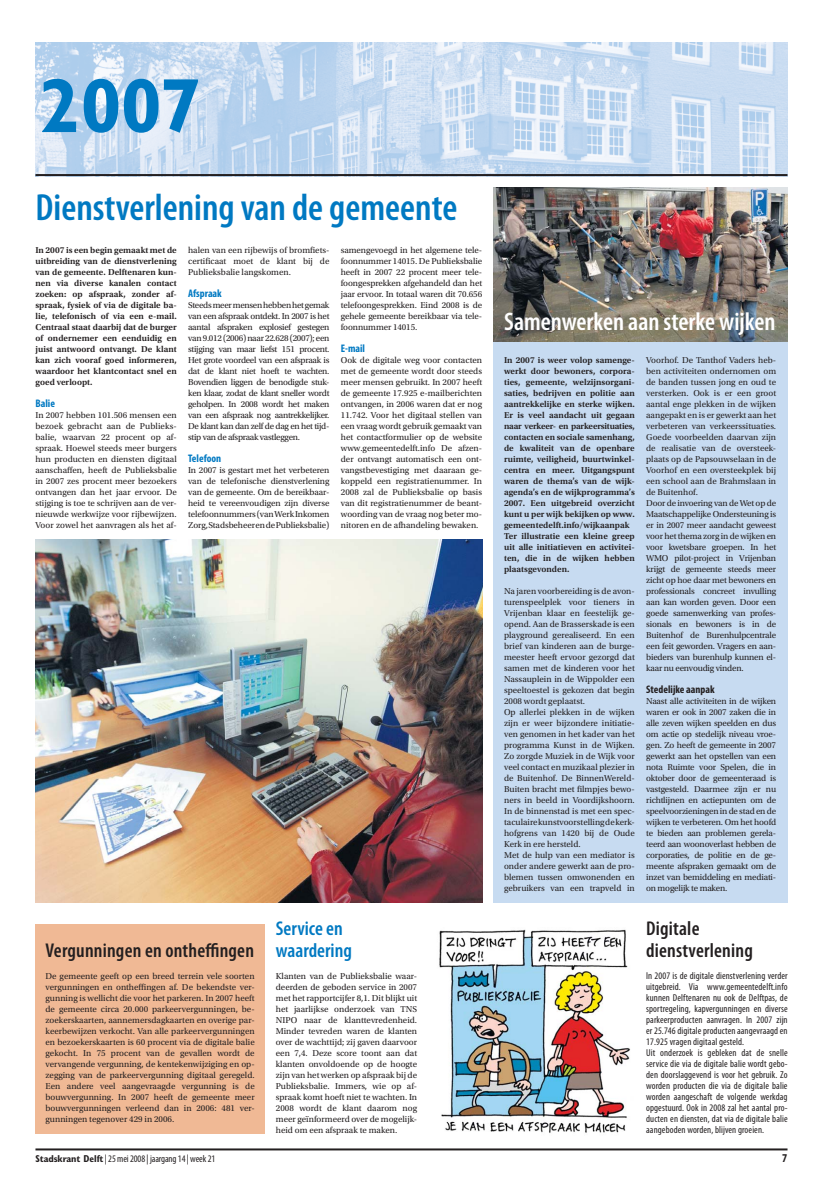
<style>
.page{position:relative;width:823px;height:1191px;background:#fff}
.page>*{position:absolute;margin:0;border:0;box-sizing:border-box;transform-origin:0 0}
.t1{font:700 condensed 77px "Gill Sans Std";color:#0079c2}
.t2{font:600 condensed 38px "Myriad Pro";color:#0079c2}
.t3{font:600 condensed 25.5px "Myriad Pro";color:#fff}
.t4{font:600 condensed 20px/22px "Myriad Pro";letter-spacing:.01em;color:#231f20}
.t5{font:600 condensed 20px/22px "Myriad Pro";color:#0079c2}
.t6{font:700 condensed 12px "Myriad Pro";color:#231f20}
.t7{font:700 condensed 11px "Myriad Pro";color:#0079c2}
.t8{font:700 condensed 11px "Myriad Pro";color:#231f20}
.t9{font:condensed 10px/11px "Myriad Pro";letter-spacing:.01em;color:#231f20}
.t10{font:condensed 10px "Myriad Pro";letter-spacing:-.01em;color:#231f20}
.t11{font:9px/11px "Utopia Std";color:#231f20;text-align:justify}
.t12{font:600 9px/11px "Utopia Std";color:#231f20}
.t13{font:9px/11px "Utopia Std";letter-spacing:-.02em;color:#231f20}
.s1{font-family:"Gill Sans Std";font-weight:700}
</style>
<div class="page">
<hr style="left:35px;top:1148px;width:752px;height:2px;background:#231f20">
<img style="left:35px;top:43px;width:752px;height:131px">
<hr style="left:35px;top:174px;width:752px;height:2px;background:#231f20">
<div style="left:493px;top:187px;width:294px;height:715px;background:#c7dbf1"></div>
<img style="left:35px;top:539px;width:447px;height:363px">
<img style="left:439px;top:929px;width:191px;height:204px">
<img style="left:493px;top:187px;width:294px;height:154px">
<div style="left:36px;top:925px;width:228px;height:209px;background:#f0b995"></div>
<h1 class="t1" style="left:41px;top:77px;width:162px">2007</h1>
<h2 class="t2" style="left:35px;top:193px;width:423px">Dienstverlening van de gemeente</h2>
<p class="t11" style="left:188px;top:245px;width:143px">halen van een rijbewijs of bromfiets&shy;certificaat moet de klant bij de Publieksbalie langskomen.</p>
<p class="t7" style="left:188px;top:289px;width:35px">Afspraak</p>
<p class="t11" style="left:188px;top:300px;width:143px">Steeds meer mensen hebben het gemak van een afspraak ontdekt. In 2007 is het aantal afspraken explosief gestegen van 9.012 (2006) naar 22.628 (2007); een stijging van maar liefst 151 procent.<br>Het grote voordeel van een afspraak is dat de klant niet hoeft te wachten.<br>Bovendien liggen de benodigde stuk&shy;ken klaar, zodat de klant sneller wordt geholpen. In 2008 wordt het maken van een afspraak nog aantrekkelijker.<br>De klant kan dan zelf de dag en het tijd&shy;stip van de afspraak vastleggen.</p>
<p class="t7" style="left:188px;top:454px;width:35px">Telefoon</p>
<p class="t11" style="left:188px;top:465px;width:143px">In 2007 is gestart met het verbeteren van de telefonische dienstverlening van de gemeente. Om de bereikbaar&shy;heid te vereenvoudigen zijn diverse telefoonnummers (van Werk Inkomen Zorg, Stadsbeheer en de Publieksbalie)</p>
<p class="t11" style="left:340px;top:245px;width:143px">samengevoegd in het algemene tele&shy;foonnummer 14015. De Publieksbalie heeft in 2007 22 procent meer tele&shy;foongesprekken afgehandeld dan het jaar ervoor. In totaal waren dit 70.656 telefoongesprekken. Eind 2008 is de gehele gemeente bereikbaar via tele&shy;foonnummer 14015.</p>
<p class="t7" style="left:340px;top:344px;width:26px">E-mail</p>
<p class="t11" style="left:340px;top:355px;width:143px">Ook de digitale weg voor contacten met de gemeente wordt door steeds meer mensen gebruikt. In 2007 heeft de gemeente 17.925 e-mailberichten ontvangen, in 2006 waren dat er nog 11.742. Voor het digitaal stellen van een vraag wordt gebruik gemaakt van het contactformulier op de website www.gemeentedelft.info De afzen&shy;der ontvangt automatisch een ont&shy;vangstbevestiging met daaraan ge&shy;koppeld een registratienummer. In 2008 zal de Publieksbalie op basis van dit registratienummer de beant&shy;woording van de vraag nog beter mo&shy;nitoren en de afhandeling bewaken.</p>
<p class="t12" style="left:35px;top:245px;width:143px;text-align:justify">In 2007 is een begin gemaakt met de uitbreiding van de dienstverlening van de gemeente. Delftenaren kun&shy;nen via diverse kanalen contact zoeken: op afspraak, zonder af&shy;spraak, fysiek of via de digitale ba&shy;lie, telefonisch of via een e-mail.<br>Centraal staat daarbij dat de burger of ondernemer een eenduidig en juist antwoord ontvangt. De klant kan zich vooraf goed informeren, waardoor het klantcontact snel en goed verloopt.</p>
<p class="t7" style="left:35px;top:399px;width:21px">Balie</p>
<p class="t11" style="left:35px;top:410px;width:143px">In 2007 hebben 101.506 mensen een bezoek gebracht aan de Publieks&shy;balie, waarvan 22 procent op af&shy;spraak. Hoewel steeds meer burgers hun producten en diensten digitaal aanschaffen, heeft de Publieksbalie in 2007 zes procent meer bezoekers ontvangen dan het jaar ervoor. De stijging is toe te schrijven aan de ver&shy;nieuwde werkwijze voor rijbewijzen.<br>Voor zowel het aanvragen als het af-</p>
<h3 class="t4" style="left:45px;top:941px;width:210px">Vergunningen en ontheffingen</h3>
<p class="t11" style="left:45px;top:971px;width:210px">De gemeente geeft op een breed terrein vele soorten vergunningen en ontheffingen af. De bekendste ver&shy;gunning is wellicht die voor het parkeren. In 2007 heeft de gemeente circa 20.000 parkeervergunningen, be&shy;zoekerskaarten, aannemersdagkaarten en overige par&shy;keerbewijzen verkocht. Van alle parkeervergunningen en bezoekerskaarten is 60 procent via de digitale balie gekocht. In 75 procent van de gevallen wordt de vervangende vergunning, de kentekenwijziging en op&shy;zegging van de parkeervergunning digitaal geregeld.<br>Een andere veel aangevraagde vergunning is de bouwvergunning. In 2007 heeft de gemeente meer bouwvergunningen verleend dan in 2006: 481 ver&shy;gunningen tegenover 429 in 2006.</p>
<h3 class="t5" style="left:276px;top:919px;width:77px">Service en waardering</h3>
<p class="t11" style="left:276px;top:971px;width:143px">Klanten van de Publieksbalie waar&shy;deerden de geboden service in 2007 met het rapportcijfer 8,1. Dit blijkt uit het jaarlijkse onderzoek van TNS NIPO naar de klanttevredenheid.<br>Minder tevreden waren de klanten over de wachttijd; zij gaven daarvoor een 7,4. Deze score toont aan dat klanten onvoldoende op de hoogte zijn van het werken op afspraak bij de Publieksbalie. Immers, wie op af&shy;spraak komt hoeft niet te wachten. In 2008 wordt de klant daarom nog meer geïnformeerd over de mogelijk&shy;heid om een afspraak te maken.</p>
<h3 class="t3" style="left:503px;top:312px;width:273px">Samenwerken aan sterke wijken</h3>
<p class="t12" style="left:504px;top:355px;width:132px">In 2007 is weer volop samenge&shy;werkt door bewoners, corpora&shy;ties, gemeente, welzijnsorgani&shy;saties, bedrijven en politie aan aantrekkelijke en sterke wijken.<br>Er is veel aandacht uit gegaan naar verkeer- en parkeer situaties, contacten en sociale samenhang, de kwaliteit van de openbare ruimte, veiligheid, buurt winkel&shy;centra en meer. Uitgangspunt waren de thema’s van de wijk&shy;agenda’s en de wijkprogramma’s<br>2007. Een uitgebreid overzicht kunt u per wijk bekijken op www. gemeentedelft.info/wijkaanpak<br>Ter illustratie een kleine greep uit alle initiatieven en activitei&shy;ten, die in de wijken hebben plaatsgevonden.</p>
<p class="t11" style="left:504px;top:586px;width:132px;text-align:left">Na jaren voorbereiding is de avon&shy;turenspeelplek voor tieners in<br>Vrijenban klaar en feestelijk ge&shy;opend. Aan de Brasserskade is een playground gerealiseerd. En een brief van kinderen aan de burge&shy;meester heeft ervoor gezorgd dat samen met de kinderen voor het<br>Nassauplein in de Wippolder een speeltoestel is gekozen dat begin<br>2008 wordt geplaatst.<br>Op allerlei plekken in de wijken zijn er weer bijzondere initiatie&shy;ven genomen in het kader van het programma Kunst in de Wijken.<br>Zo zorgde Muziek in de Wijk voor veel contact en muzikaal plezier in de Buitenhof. De Binnen Wereld-<br>Buiten bracht met filmpjes bewo&shy;ners in beeld in Voordijkshoorn.<br>In de binnenstad is met een spec&shy;taculaire kunstvoorstelling de kerk&shy;hofgrens van 1420 bij de Oude<br>Kerk in ere hersteld.<br>Met de hulp van een mediator is onder andere gewerkt aan de pro&shy;blemen tussen omwonenden en gebruikers van een trapveld in</p>
<p class="t13" style="left:645px;top:355px;width:131px">Voorhof. De Tanthof Vaders heb&shy;ben activiteiten ondernomen om de banden tussen jong en oud te versterken. Ook is er een groot aantal enge plekken in de wijken aangepakt en is er gewerkt aan het verbeteren van verkeerssituaties.<br>Goede voorbeelden daarvan zijn de realisatie van de oversteek&shy;plaats op de Pap souw se laan in de<br>Voorhof en een oversteekplek bij een school aan de Brahmslaan in de Buiten hof.<br>Door de invoering van de Wet op de<br>Maatschappelijke Onder steu ning is er in 2007 meer aandacht geweest voor het thema zorg in de wijken en voor kwetsbare groepen. In het<br>WMO pilot-project in Vrijenban krijgt de gemeente steeds meer zicht op hoe daar met bewoners en professionals concreet invulling aan kan worden geven. Door een goede samenwerking van profes&shy;sionals en bewoners is in de<br>Buitenhof de Burenhulpcentrale een feit geworden. Vragers en aan&shy;bieders van burenhulp kunnen el&shy;kaar nu eenvoudig vinden.</p>
<p class="t8" style="left:645px;top:685px;width:70px">Stedelijke aanpak</p>
<p class="t11" style="left:645px;top:696px;width:131px">Naast alle activiteiten in de wijken waren er ook in 2007 zaken die in alle zeven wijken speelden en dus om actie op stedelijk niveau vroe&shy;gen. Zo heeft de gemeente in 2007 gewerkt aan het opstellen van een nota Ruimte voor Spelen, die in oktober door de gemeenteraad is vastgesteld. Daarmee zijn er nu richt lijnen en actiepunten om de speel voorzieningen in de stad en de wijken te verbeteren. Om het hoofd te bieden aan problemen gerela&shy;teerd aan woonoverlast hebben de corporaties, de politie en de ge&shy;meente afspraken gemaakt om de inzet van bemiddeling en mediati&shy;on mogelijk te maken.</p>
<h3 class="t4" style="left:645px;top:919px;width:108px">Digitale dienstverlening</h3>
<p class="t9" style="left:645px;top:971px;width:143px">In 2007 is de digitale dienstverlening verder uitgebreid. Via www.gemeentedelft.info kunnen Delftenaren nu ook de Delftpas, de sportregeling, kapvergunningen en diverse parkeerproducten aanvragen. In 2007 zijn er 25.746 digitale producten aangevraagd en 17.925 vragen digitaal gesteld.<br>Uit onderzoek is gebleken dat de snelle service die via de digitale balie wordt gebo&shy;den doorslaggevend is voor het gebruik. Zo worden producten die via de digitale balie worden aangeschaft de volgende werkdag opgestuurd. Ook in 2008 zal het aantal pro&shy;ducten en diensten, dat via de digitale balie aangeboden worden, blijven groeien.</p>
<p class="t10" style="left:35px;top:1154px;width:181px"><span class="s1">Stadskrant Delft</span> | 25 mei 2008 | jaargang 14 | week 21</p>
<h3 class="t6" style="left:781px;top:1153px;width:7px">7</h3>
</div>
